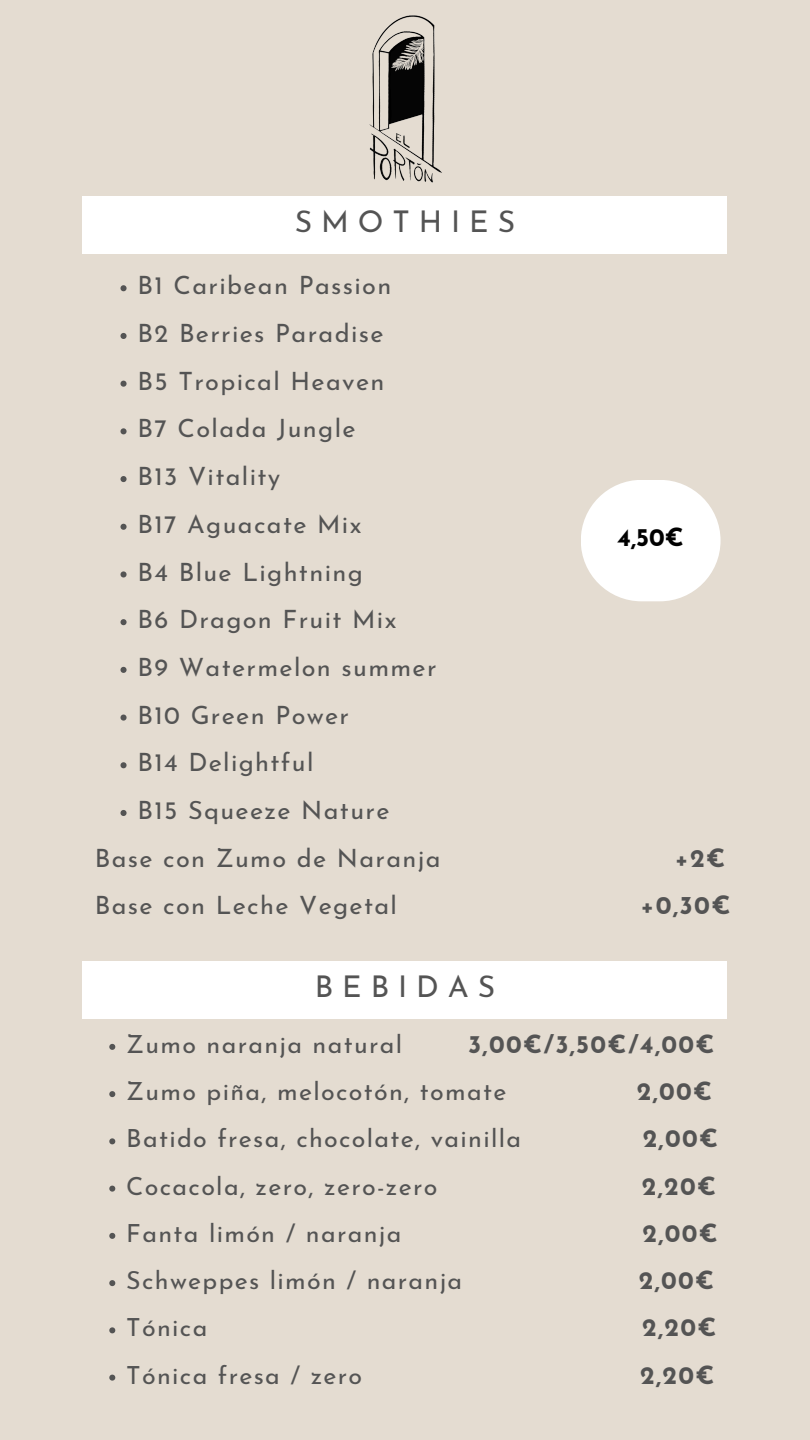
<style>
.page{position:relative;width:810px;height:1440px;background:#e4dcd1}
.page>*{position:absolute;margin:0;border:0;box-sizing:border-box;transform-origin:0 0}
.t1{font:30px "Josefin Sans";letter-spacing:.3em;color:#545454}
.t2{font:25.2px "Josefin Sans";letter-spacing:.055em;color:#545454}
.t3{font:700 25.2px "Josefin Sans";color:#545454}
.t4{font:25px "Josefin Sans";letter-spacing:.055em;color:#545454}
.t5{font:700 25px "Josefin Sans";letter-spacing:.055em;color:#545454}
.t6{font:700 25px "Josefin Sans";color:#000}
</style>
<div class="page">
<div style="left:83px;top:196px;width:644px;height:58px;background:#fff"></div>
<svg style="left:121px;top:285px;width:6px;height:6px"></svg>
<svg style="left:121px;top:333px;width:6px;height:6px"></svg>
<svg style="left:121px;top:381px;width:6px;height:6px"></svg>
<svg style="left:121px;top:428px;width:6px;height:6px"></svg>
<svg style="left:121px;top:476px;width:6px;height:6px"></svg>
<svg style="left:121px;top:524px;width:6px;height:6px"></svg>
<svg style="left:121px;top:571px;width:6px;height:7px"></svg>
<svg style="left:121px;top:619px;width:6px;height:6px"></svg>
<svg style="left:121px;top:667px;width:6px;height:6px"></svg>
<svg style="left:121px;top:715px;width:6px;height:6px"></svg>
<svg style="left:121px;top:762px;width:6px;height:6px"></svg>
<svg style="left:121px;top:810px;width:6px;height:6px"></svg>
<div style="left:83px;top:961px;width:644px;height:58px;background:#fff"></div>
<img style="left:369px;top:15px;width:73px;height:168px">
<div style="left:581px;top:480px;width:139px;height:121px;background:#fff;border-radius:61px"></div>
<svg style="left:109px;top:1044px;width:6px;height:6px"></svg>
<svg style="left:109px;top:1091px;width:6px;height:6px"></svg>
<svg style="left:109px;top:1138px;width:6px;height:6px"></svg>
<svg style="left:109px;top:1186px;width:6px;height:6px"></svg>
<svg style="left:109px;top:1233px;width:6px;height:6px"></svg>
<svg style="left:109px;top:1280px;width:6px;height:6px"></svg>
<svg style="left:109px;top:1327px;width:6px;height:6px"></svg>
<svg style="left:109px;top:1375px;width:6px;height:6px"></svg>
<p class="t1" style="left:295px;top:210px;width:222px">SMOTHIES</p>
<h1 class="t2" style="left:138px;top:275px;width:255px">B1 Caribean Passion</h1>
<p class="t2" style="left:138px;top:323px;width:247px">B2 Berries Paradise</p>
<p class="t2" style="left:138px;top:371px;width:248px">B5 Tropical Heaven</p>
<p class="t2" style="left:138px;top:419px;width:219px">B7 Colada Jungle</p>
<p class="t2" style="left:138px;top:466px;width:144px">B13 Vitality</p>
<p class="t2" style="left:138px;top:514px;width:225px">B17 Aguacate Mix</p>
<p class="t2" style="left:138px;top:562px;width:227px">B4 Blue Lightning</p>
<p class="t2" style="left:138px;top:609px;width:260px">B6 Dragon Fruit Mix</p>
<p class="t2" style="left:138px;top:657px;width:300px">B9 Watermelon summer</p>
<p class="t2" style="left:138px;top:705px;width:213px">B10 Green Power</p>
<p class="t2" style="left:138px;top:752px;width:177px">B14 Delightful</p>
<p class="t2" style="left:138px;top:800px;width:253px">B15 Squeeze Nature</p>
<p class="t2" style="left:95px;top:848px;width:347px">Base con Zumo de Naranja</p>
<p class="t3" style="left:675px;top:848px;width:52px">+2€</p>
<p class="t2" style="left:95px;top:896px;width:304px">Base con Leche Vegetal</p>
<p class="t3" style="left:641px;top:896px;width:92px">+0,30€</p>
<h2 class="t6" style="left:617px;top:527px;width:68px">4,50€</h2>
<p class="t1" style="left:315px;top:975px;width:182px">BEBIDAS</p>
<h1 class="t4" style="left:126px;top:1034px;width:277px">Zumo naranja natural</h1>
<h1 class="t5" style="left:468px;top:1034px;width:248px">3,00€/3,50€/4,00€</h1>
<p class="t4" style="left:126px;top:1081px;width:382px">Zumo piña, melocotón, tomate</p>
<p class="t5" style="left:637px;top:1081px;width:77px">2,00€</p>
<p class="t4" style="left:126px;top:1129px;width:396px">Batido fresa, chocolate, vainilla</p>
<p class="t5" style="left:643px;top:1129px;width:77px">2,00€</p>
<p class="t4" style="left:126px;top:1176px;width:313px">Cocacola, zero, zero-zero</p>
<p class="t5" style="left:642px;top:1176px;width:76px">2,20€</p>
<p class="t4" style="left:126px;top:1223px;width:277px">Fanta limón / naranja</p>
<p class="t5" style="left:643px;top:1223px;width:77px">2,00€</p>
<p class="t4" style="left:126px;top:1270px;width:337px">Schweppes limón / naranja</p>
<p class="t5" style="left:639px;top:1270px;width:77px">2,00€</p>
<p class="t4" style="left:126px;top:1318px;width:83px">Tónica</p>
<p class="t5" style="left:642px;top:1318px;width:76px">2,20€</p>
<p class="t4" style="left:126px;top:1365px;width:237px">Tónica fresa / zero</p>
<p class="t5" style="left:640px;top:1365px;width:76px">2,20€</p>
</div>
